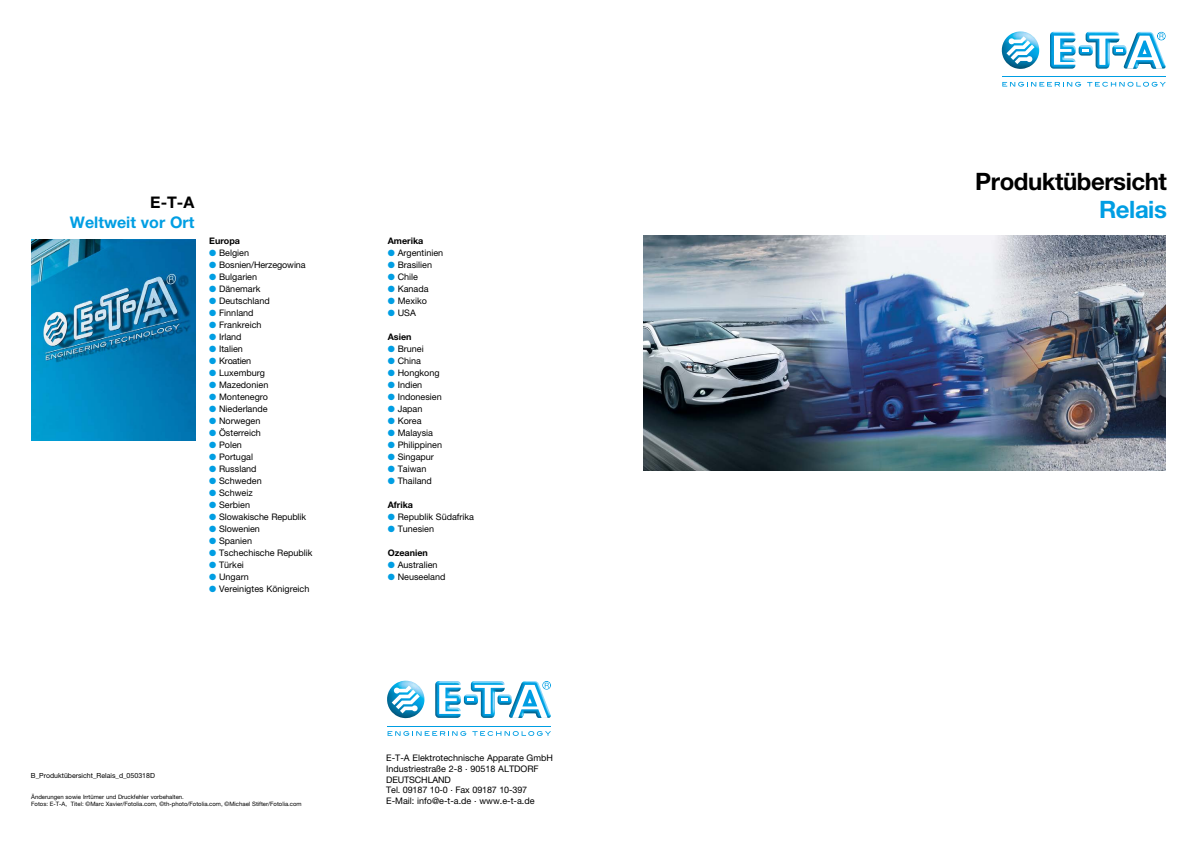
<style>
.page{position:relative;width:1197px;height:848px;background:#fff}
.page>*{position:absolute;margin:0;border:0;box-sizing:border-box;transform-origin:0 0}
.t1{font:700 24px "Helvetica Neue LT";letter-spacing:-.02em;color:#000}
.t2{font:700 24px "Helvetica Neue LT";letter-spacing:-.02em;color:#009ee3}
.t3{font:700 16px "Helvetica Neue LT";color:#009ee3}
.t4{font:700 16px "Helvetica Neue LT";color:#000}
.t5{font:9px/10.8px "Helvetica Neue LT";color:#000}
.t6{font:700 9px "Helvetica Neue LT";color:#000}
.t7{font:9px "Helvetica Neue LT";letter-spacing:-.025em;color:#000}
.t8{font:7px "Helvetica Neue LT";color:#000}
.t9{font:6px/7.2px "Helvetica Neue LT";color:#000}
.s1{color:#009ee3}
</style>
<div class="page">
<img style="left:1001px;top:31px;width:38px;height:38px">
<svg style="left:1006px;top:36px;width:28px;height:28px"></svg>
<svg style="left:1002px;top:82px;width:78px;height:5px"></svg>
<svg style="left:1087px;top:82px;width:78px;height:5px"></svg>
<img style="left:1078px;top:45px;width:4px;height:11px">
<img style="left:1050px;top:32px;width:25px;height:37px">
<hr style="left:1002px;top:76px;width:163px;height:1px;background:#009ee3">
<svg style="left:1082px;top:32px;width:83px;height:37px"></svg>
<img style="left:387px;top:680px;width:37px;height:38px">
<svg style="left:391px;top:685px;width:29px;height:28px"></svg>
<svg style="left:387px;top:731px;width:79px;height:5px"></svg>
<svg style="left:472px;top:731px;width:79px;height:5px"></svg>
<img style="left:464px;top:694px;width:3px;height:10px">
<img style="left:435px;top:681px;width:25px;height:37px">
<hr style="left:387px;top:725px;width:164px;height:1px;background:#009ee3">
<svg style="left:467px;top:681px;width:83px;height:37px"></svg>
<img style="left:31px;top:240px;width:164px;height:200px">
<img style="left:643px;top:235px;width:522px;height:236px">
<h2 class="t4" style="left:150px;top:193px;width:46px">E-T-A</h2>
<h2 class="t3" style="left:70px;top:212px;width:126px">Weltweit vor Ort</h2>
<p class="t6" style="left:209px;top:235px;width:32px">Europa</p>
<p class="t5" style="left:209px;top:247px;width:41px"><span class="s1">●</span> Belgien</p>
<p class="t5" style="left:209px;top:259px;width:98px"><span class="s1">●</span> Bosnien/Herzegowina</p>
<p class="t5" style="left:209px;top:271px;width:49px"><span class="s1">●</span> Bulgarien</p>
<p class="t5" style="left:209px;top:283px;width:53px"><span class="s1">●</span> Dänemark</p>
<p class="t5" style="left:209px;top:295px;width:62px"><span class="s1">●</span> Deutschland</p>
<p class="t5" style="left:209px;top:307px;width:46px"><span class="s1">●</span> Finnland</p>
<p class="t5" style="left:209px;top:319px;width:54px"><span class="s1">●</span> Frankreich</p>
<p class="t5" style="left:209px;top:331px;width:34px"><span class="s1">●</span> Irland</p>
<p class="t5" style="left:209px;top:343px;width:35px"><span class="s1">●</span> Italien</p>
<p class="t7" style="left:209px;top:355px;width:44px"><span class="s1">●</span> Kroatien</p>
<p class="t5" style="left:209px;top:367px;width:57px"><span class="s1">●</span> Luxemburg</p>
<p class="t5" style="left:209px;top:379px;width:61px"><span class="s1">●</span> Mazedonien</p>
<p class="t5" style="left:209px;top:391px;width:60px"><span class="s1">●</span> Montenegro</p>
<p class="t5" style="left:209px;top:403px;width:60px"><span class="s1">●</span> Niederlande</p>
<p class="t5" style="left:209px;top:415px;width:53px"><span class="s1">●</span> Norwegen</p>
<p class="t5" style="left:209px;top:427px;width:53px"><span class="s1">●</span> Österreich</p>
<p class="t5" style="left:209px;top:439px;width:34px"><span class="s1">●</span> Polen</p>
<p class="t5" style="left:209px;top:451px;width:45px"><span class="s1">●</span> Portugal</p>
<p class="t5" style="left:209px;top:463px;width:49px"><span class="s1">●</span> Russland</p>
<p class="t5" style="left:209px;top:475px;width:54px"><span class="s1">●</span> Schweden</p>
<p class="t5" style="left:209px;top:487px;width:45px"><span class="s1">●</span> Schweiz</p>
<p class="t5" style="left:209px;top:499px;width:42px"><span class="s1">●</span> Serbien</p>
<p class="t5" style="left:209px;top:511px;width:98px"><span class="s1">●</span> Slowakische Republik</p>
<p class="t5" style="left:209px;top:523px;width:52px"><span class="s1">●</span> Slowenien</p>
<p class="t5" style="left:209px;top:535px;width:44px"><span class="s1">●</span> Spanien</p>
<p class="t5" style="left:209px;top:547px;width:105px"><span class="s1">●</span> Tschechische Republik</p>
<p class="t5" style="left:209px;top:559px;width:36px"><span class="s1">●</span> Türkei</p>
<p class="t5" style="left:209px;top:571px;width:41px"><span class="s1">●</span> Ungarn</p>
<p class="t5" style="left:209px;top:583px;width:102px"><span class="s1">●</span> Vereinigtes Königreich</p>
<p class="t8" style="left:31px;top:771px;width:125px">B_Produktübersicht_Relais_d_050318D</p>
<p class="t9" style="left:31px;top:792px;width:272px">Änderungen sowie Irrtümer und Druckfehler vorbehalten.<br>Fotos: E-T-A, Titel: ©Marc Xavier/Fotolia.com, ©th-photo/Fotolia.com, ©Michael Stifter/Fotolia.com</p>
<p class="t6" style="left:388px;top:235px;width:37px">Amerika</p>
<p class="t5" style="left:388px;top:247px;width:57px"><span class="s1">●</span> Argentinien</p>
<p class="t5" style="left:388px;top:259px;width:46px"><span class="s1">●</span> Brasilien</p>
<p class="t5" style="left:388px;top:271px;width:32px"><span class="s1">●</span> Chile</p>
<p class="t5" style="left:388px;top:283px;width:42px"><span class="s1">●</span> Kanada</p>
<p class="t5" style="left:388px;top:295px;width:41px"><span class="s1">●</span> Mexiko</p>
<p class="t5" style="left:388px;top:307px;width:30px"><span class="s1">●</span> USA</p>
<p class="t6" style="left:388px;top:331px;width:25px">Asien</p>
<p class="t5" style="left:388px;top:343px;width:37px"><span class="s1">●</span> Brunei</p>
<p class="t5" style="left:388px;top:355px;width:35px"><span class="s1">●</span> China</p>
<p class="t5" style="left:388px;top:367px;width:53px"><span class="s1">●</span> Hongkong</p>
<p class="t5" style="left:388px;top:379px;width:36px"><span class="s1">●</span> Indien</p>
<p class="t5" style="left:388px;top:391px;width:55px"><span class="s1">●</span> Indonesien</p>
<p class="t5" style="left:388px;top:403px;width:36px"><span class="s1">●</span> Japan</p>
<p class="t5" style="left:388px;top:415px;width:35px"><span class="s1">●</span> Korea</p>
<p class="t5" style="left:388px;top:427px;width:47px"><span class="s1">●</span> Malaysia</p>
<p class="t5" style="left:388px;top:439px;width:56px"><span class="s1">●</span> Philippinen</p>
<p class="t5" style="left:388px;top:451px;width:48px"><span class="s1">●</span> Singapur</p>
<p class="t5" style="left:388px;top:463px;width:40px"><span class="s1">●</span> Taiwan</p>
<p class="t5" style="left:388px;top:475px;width:46px"><span class="s1">●</span> Thailand</p>
<p class="t6" style="left:388px;top:499px;width:27px">Afrika</p>
<p class="t5" style="left:388px;top:511px;width:88px"><span class="s1">●</span> Republik Südafrika</p>
<p class="t5" style="left:388px;top:523px;width:48px"><span class="s1">●</span> Tunesien</p>
<p class="t6" style="left:388px;top:547px;width:42px">Ozeanien</p>
<p class="t5" style="left:388px;top:559px;width:51px"><span class="s1">●</span> Australien</p>
<p class="t5" style="left:388px;top:571px;width:59px"><span class="s1">●</span> Neuseeland</p>
<p class="t5" style="left:386px;top:752px;width:168px">E-T-A Elektrotechnische Apparate GmbH<br>Industriestraße 2-8 . 90518 ALTDORF<br>DEUTSCHLAND<br>Tel. 09187 10-0 . Fax 09187 10-397<br>E-Mail: info@e-t-a.de . www.e-t-a.de</p>
<h1 class="t1" style="left:975px;top:167px;width:193px">Produktübersicht</h1>
<h1 class="t2" style="left:1098px;top:195px;width:69px">Relais</h1>
</div>
